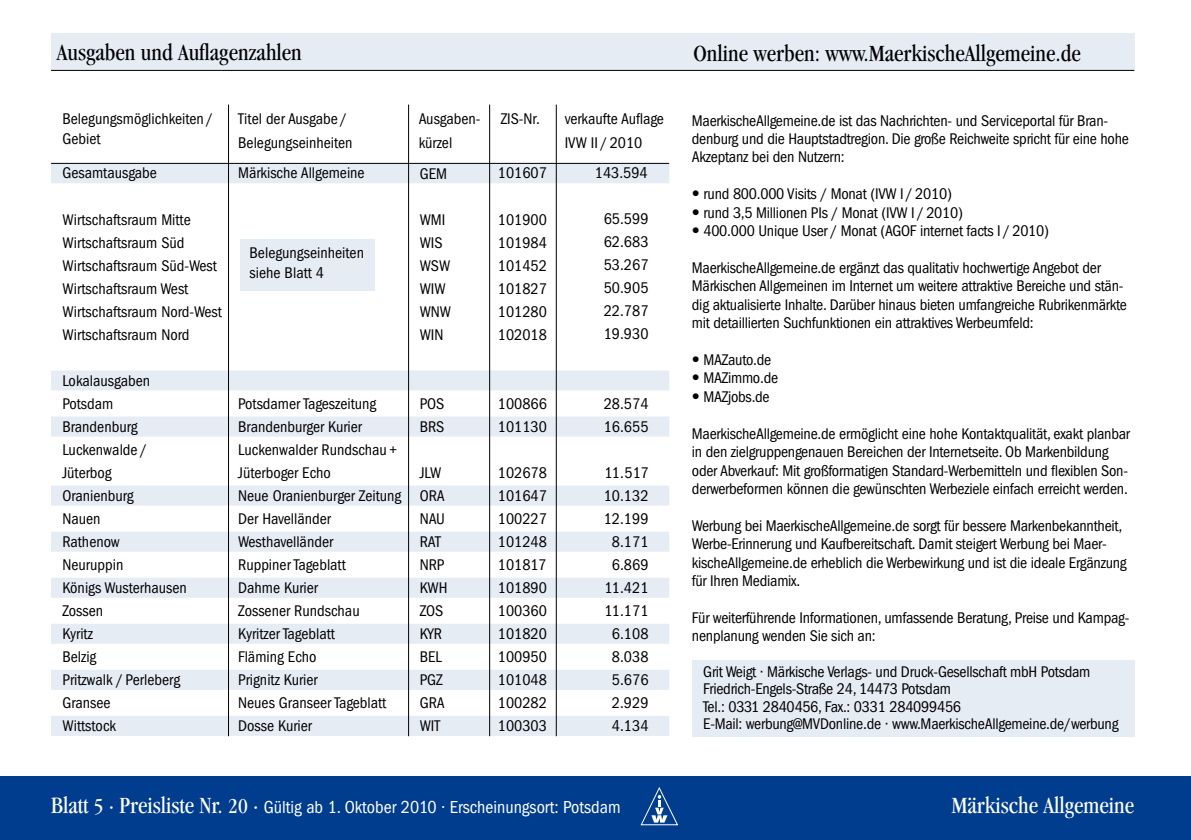
<style>
.page{position:relative;width:1191px;height:840px;background:#fff}
.page>*{position:absolute;margin:0;border:0;box-sizing:border-box;transform-origin:0 0}
.t1{font:condensed 24px "Garamond";color:#000}
.t2{font:condensed 24px "Garamond";color:#fff}
.t3{font:condensed 18px "Franklin Gothic";color:#fff}
.t4{font:condensed 16px/23px "Franklin Gothic";letter-spacing:-.015em;color:#000}
.s1{font-family:"Trade Gothic LT Cond Eighteen";font-stretch:normal}
.s2{font-family:"Garamond";font-size:24px}
.s3{font-family:"Garamond";font-size:22px}
</style>
<div class="page">
<div style="left:51px;top:33px;width:1083px;height:37px;background:#e6ecf4"></div>
<hr style="left:51px;top:70px;width:1083px;height:1px;background:#000">
<div style="left:51px;top:163px;width:618px;height:20px;background:#e6ecf4"></div>
<div style="left:51px;top:370px;width:618px;height:20px;background:#e6ecf4"></div>
<div style="left:51px;top:416px;width:618px;height:20px;background:#e6ecf4"></div>
<div style="left:51px;top:485px;width:618px;height:20px;background:#e6ecf4"></div>
<div style="left:51px;top:531px;width:618px;height:20px;background:#e6ecf4"></div>
<div style="left:51px;top:577px;width:618px;height:20px;background:#e6ecf4"></div>
<div style="left:51px;top:623px;width:618px;height:20px;background:#e6ecf4"></div>
<div style="left:51px;top:669px;width:618px;height:20px;background:#e6ecf4"></div>
<div style="left:51px;top:715px;width:618px;height:20px;background:#e6ecf4"></div>
<hr style="left:228px;top:104px;width:1px;height:631px;background:#000">
<hr style="left:408px;top:104px;width:1px;height:631px;background:#000">
<div style="left:240px;top:239px;width:134px;height:51px;background:#e6ecf4"></div>
<hr style="left:51px;top:163px;width:618px;height:1px;background:#000">
<div style="left:0;top:775px;width:1191px;height:64px;background:#003d8f"></div>
<hr style="left:489px;top:104px;width:1px;height:631px;background:#000">
<hr style="left:556px;top:104px;width:1px;height:631px;background:#000">
<div style="left:692px;top:659px;width:442px;height:76px;background:#e6ecf4"></div>
<svg style="left:641px;top:787px;width:37px;height:37px"></svg>
<h1 class="t1" style="left:57px;top:39px;width:247px">Ausgaben und Auflagenzahlen</h1>
<h1 class="t1" style="left:693px;top:40px;width:389px">Online werben: www.MaerkischeAllgemeine.de</h1>
<p class="t4" style="left:62px;top:108px;width:152px">Belegungsmöglichkeiten /</p>
<p class="t4" style="left:238px;top:108px;width:111px">Titel der Ausgabe /</p>
<p class="t4" style="left:62px;top:128px;width:40px">Gebiet</p>
<p class="t4" style="left:238px;top:132px;width:116px">Belegungseinheiten</p>
<p class="t4" style="left:62px;top:162px;width:96px">Gesamtausgabe</p>
<p class="t4" style="left:238px;top:162px;width:128px">Märkische Allgemeine</p>
<p class="t4" style="left:62px;top:208px;width:161px">Wirtschaftsraum Mitte<br>Wirtschaftsraum Süd<br>Wirtschaftsraum Süd-West<br>Wirtschaftsraum West<br>Wirtschaftsraum Nord-West<br>Wirtschaftsraum Nord</p>
<p class="t4" style="left:62px;top:369px;width:89px">Lokalausgaben<br>Potsdam</p>
<p class="t4" style="left:249px;top:243px;width:116px;line-height:20px">Belegungseinheiten siehe Blatt 4</p>
<p class="t4" style="left:238px;top:392px;width:140px">Potsdamer Tageszeitung</p>
<p class="t4" style="left:62px;top:415px;width:77px">Brandenburg</p>
<p class="t4" style="left:238px;top:415px;width:125px">Brandenburger Kurier</p>
<p class="t4" style="left:62px;top:438px;width:86px">Luckenwalde /</p>
<p class="t4" style="left:238px;top:438px;width:160px">Luckenwalder Rundschau +</p>
<p class="t4" style="left:62px;top:461px;width:51px">Jüterbog</p>
<p class="t4" style="left:238px;top:461px;width:94px">Jüterboger Echo</p>
<p class="t4" style="left:62px;top:484px;width:73px">Oranienburg</p>
<p class="t4" style="left:238px;top:484px;width:165px">Neue Oranienburger Zeitung</p>
<p class="t4" style="left:62px;top:507px;width:40px">Nauen</p>
<p class="t4" style="left:238px;top:507px;width:94px">Der Havelländer</p>
<p class="t4" style="left:62px;top:530px;width:59px">Rathenow</p>
<p class="t4" style="left:238px;top:530px;width:96px">Westhavelländer</p>
<p class="t4" style="left:62px;top:553px;width:63px">Neuruppin</p>
<p class="t4" style="left:238px;top:553px;width:109px">Ruppiner Tageblatt</p>
<p class="t4" style="left:62px;top:576px;width:126px">Königs Wusterhausen</p>
<p class="t4" style="left:238px;top:576px;width:81px">Dahme Kurier</p>
<p class="t4" style="left:62px;top:599px;width:42px">Zossen</p>
<p class="t4" style="left:238px;top:599px;width:123px">Zossener Rundschau</p>
<p class="t4" style="left:62px;top:622px;width:32px">Kyritz</p>
<p class="t4" style="left:238px;top:622px;width:98px">Kyritzer Tageblatt</p>
<p class="t4" style="left:62px;top:645px;width:36px">Belzig</p>
<p class="t4" style="left:238px;top:645px;width:80px">Fläming Echo</p>
<p class="t4" style="left:62px;top:668px;width:119px">Pritzwalk / Perleberg</p>
<p class="t4" style="left:238px;top:668px;width:81px">Prignitz Kurier</p>
<p class="t4" style="left:62px;top:691px;width:50px">Gransee</p>
<p class="t4" style="left:238px;top:691px;width:150px">Neues Granseer Tageblatt</p>
<p class="t4" style="left:62px;top:714px;width:55px">Wittstock</p>
<p class="t4" style="left:238px;top:714px;width:75px">Dosse Kurier</p>
<p class="t4" style="left:419px;top:107px;width:63px;line-height:24px">Ausgaben&shy;kürzel</p>
<p class="t4" style="left:420px;top:162px;width:29px">GEM</p>
<p class="t4" style="left:420px;top:208px;width:33px">WMI<br>WIS<br>WSW<br>WIW<br>WNW<br>WIN</p>
<p class="t4" style="left:420px;top:392px;width:26px">POS<br>BRS</p>
<p class="t4" style="left:420px;top:461px;width:29px">JLW<br>ORA<br>NAU<br>RAT<br>NRP<br>KWH<br>ZOS<br>KYR<br>BEL<br>PGZ<br>GRA<br>WIT</p>
<p class="t4" style="left:501px;top:107px;width:41px">ZIS-Nr.</p>
<p class="t4" style="left:498px;top:162px;width:51px">101607</p>
<p class="t4" style="left:498px;top:208px;width:51px;text-align:justify">101900<br>101984<br>101452<br>101827<br>101280<br>102018</p>
<p class="t4" style="left:498px;top:392px;width:51px">100866<br>101130</p>
<p class="t4" style="left:498px;top:461px;width:51px;text-align:justify">102678<br>101647<br>100227<br>101248<br>101817<br>101890<br>100360<br>101820<br>100950<br>101048<br>100282<br>100303</p>
<p class="t4" style="left:565px;top:107px;width:101px;line-height:24px">verkaufte Auflage<br>IVW II / 2010</p>
<p class="t4" style="left:692px;top:111px;width:438px;line-height:18.4px">MaerkischeAllgemeine.de ist das Nachrichten- und Serviceportal für Bran&shy;denburg und die Hauptstadtregion. Die große Reichweite spricht für eine hohe<br>Akzeptanz bei den Nutzern:</p>
<p class="t4" style="left:692px;top:182px;width:261px"><span class="s1">•</span> rund 800.000 Visits / Monat (IVW I / 2010)</p>
<p class="t4" style="left:692px;top:201px;width:273px"><span class="s1">•</span> rund 3,5 Millionen PIs / Monat (IVW I / 2010)</p>
<p class="t4" style="left:692px;top:219px;width:359px"><span class="s1">•</span> 400.000 Unique User / Monat (AGOF internet facts I / 2010)</p>
<p class="t4" style="left:692px;top:258px;width:436px;line-height:18.4px">MaerkischeAllgemeine.de ergänzt das qualitativ hochwertige Angebot der Märkischen Allgemeinen im Internet um weitere attraktive Bereiche und stän&shy;dig aktualisierte Inhalte. Darüber hinaus bieten umfangreiche Rubrikenmärkte mit detaillierten Suchfunktionen ein attraktives Werbeumfeld:</p>
<p class="t4" style="left:692px;top:348px;width:81px"><span class="s1">•</span> MAZauto.de</p>
<p class="t4" style="left:692px;top:366px;width:88px"><span class="s1">•</span> MAZimmo.de</p>
<p class="t4" style="left:692px;top:385px;width:79px"><span class="s1">•</span> MAZjobs.de</p>
<p class="t4" style="left:692px;top:424px;width:439px;line-height:18.4px">MaerkischeAllgemeine.de ermöglicht eine hohe Kontaktqualität, exakt planbar in den zielgruppengenauen Bereichen der Internetseite. Ob Markenbildung oder Abverkauf: Mit großformatigen Standard-Werbemitteln und flexiblen Son&shy;derwerbeformen können die gewünschten Werbeziele einfach erreicht werden.</p>
<p class="t4" style="left:692px;top:516px;width:436px;line-height:18.4px">Werbung bei MaerkischeAllgemeine.de sorgt für bessere Markenbekanntheit, Werbe-Erinnerung und Kaufbereitschaft. Damit steigert Werbung bei Maer&shy;kischeAllgemeine.de erheblich die Werbewirkung und ist die ideale Ergänzung für Ihren Mediamix.</p>
<p class="t4" style="left:692px;top:608px;width:439px;line-height:18.4px">Für weiterführende Informationen, umfassende Beratung, Preise und Kampag&shy;nenplanung wenden Sie sich an:</p>
<p class="t4" style="left:703px;top:662px;width:417px;line-height:17.4px">Grit Weigt · Märkische Verlags- und Druck-Gesellschaft mbH Potsdam Friedrich-Engels-Straße 24, 14473 Potsdam<br>Tel.: 0331 2840456, Fax.: 0331 284099456<br>E-Mail: werbung@MVDonline.de · www.MaerkischeAllgemeine.de/werbung</p>
<p class="t4" style="left:595px;top:161px;width:54px">143.594</p>
<p class="t4" style="left:604px;top:207px;width:46px;text-align:justify">65.599<br>62.683<br>53.267<br>50.905<br>22.787<br>19.930</p>
<p class="t4" style="left:604px;top:391px;width:46px">28.574<br>16.655</p>
<p class="t4" style="left:604px;top:460px;width:46px;text-align:center">11.517<br>10.132<br>12.199<br>8.171<br>6.869<br>11.421<br>11.171<br>6.108<br>8.038<br>5.676<br>2.929<br>4.134</p>
<p class="t3" style="left:51px;top:796px;width:571px"><span class="s2">Blatt</span> <span class="s3">5</span> <span class="s2">· Preisliste Nr.</span> <span class="s3">20</span> <span class="s2">·</span> Gültig ab 1. Oktober 2010 · Erscheinungsort: Potsdam</p>
<h1 class="t2" style="left:951px;top:791px;width:184px">Märkische Allgemeine</h1>
</div>
